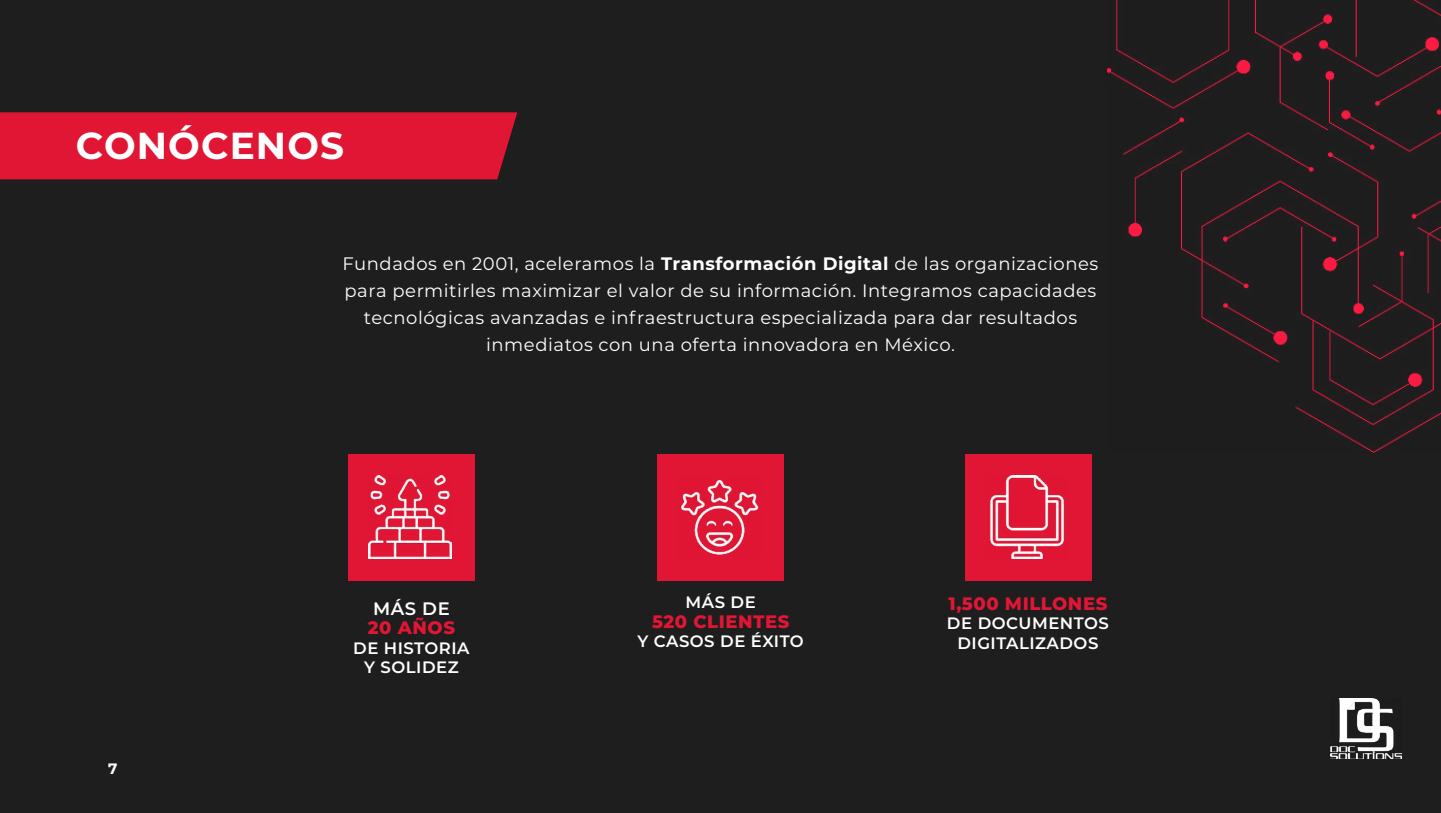
<style>
.page{position:relative;width:1441px;height:813px;background:#fff}
.page>*{position:absolute;margin:0;border:0;box-sizing:border-box;transform-origin:0 0}
.t1{font:700 37.5px "Montserrat";letter-spacing:.03em;color:#fff}
.t2{font:18px/27px "Montserrat";letter-spacing:.03em;color:#fff;text-align:center}
.t3{font:800 18px "Montserrat";letter-spacing:.03em;color:#e11635}
.t4{font:600 18px "Montserrat";color:#fff}
.t5{font:600 16.5px/19.5px "Montserrat";letter-spacing:.03em;color:#fff;text-align:center}
.t6{font:700 15px "Montserrat";color:#fff}
.s1{font-weight:700}
</style>
<div class="page">
<div style="left:0;top:0;width:1440px;height:812px;background:#1e1e1e"></div>
<div style="left:0;top:112px;width:517px;height:67px;background:#e11635"></div>
<div style="left:348px;top:453px;width:127px;height:127px;background:#e11635"></div>
<img style="left:368px;top:475px;width:84px;height:83px">
<div style="left:657px;top:453px;width:127px;height:127px;background:#e11635"></div>
<img style="left:680px;top:479px;width:79px;height:76px">
<div style="left:964px;top:453px;width:127px;height:127px;background:#e11635"></div>
<img style="left:990px;top:475px;width:75px;height:83px">
<img style="left:1107px;top:0;width:333px;height:452px">
<img style="left:1330px;top:698px;width:71px;height:60px">
<h1 class="t1" style="left:76px;top:119px;width:270px">CONÓCENOS</h1>
<p class="t2" style="left:342px;top:249px;width:757px">Fundados en 2001, aceleramos la <span class="s1">Transformación Digital</span> de las organizaciones para permitirles maximizar el valor de su información. Integramos capacidades tecnológicas avanzadas e infraestructura especializada para dar resultados inmediatos con una oferta innovadora en México.</p>
<p class="t6" style="left:108px;top:757px;width:11px">7</p>
<p class="t4" style="left:373px;top:595px;width:78px">MÁS DE</p>
<p class="t3" style="left:368px;top:614px;width:89px">20 AÑOS</p>
<p class="t5" style="left:353px;top:637px;width:118px">DE HISTORIA<br>Y SOLIDEZ</p>
<p class="t5" style="left:685px;top:591px;width:72px">MÁS DE</p>
<p class="t3" style="left:652px;top:607px;width:139px">520 CLIENTES</p>
<p class="t5" style="left:637px;top:630px;width:168px">Y CASOS DE ÉXITO</p>
<p class="t3" style="left:948px;top:589px;width:160px">1,500 MILLONES</p>
<p class="t5" style="left:946px;top:612px;width:163px">DE DOCUMENTOS<br>DIGITALIZADOS</p>
</div>
